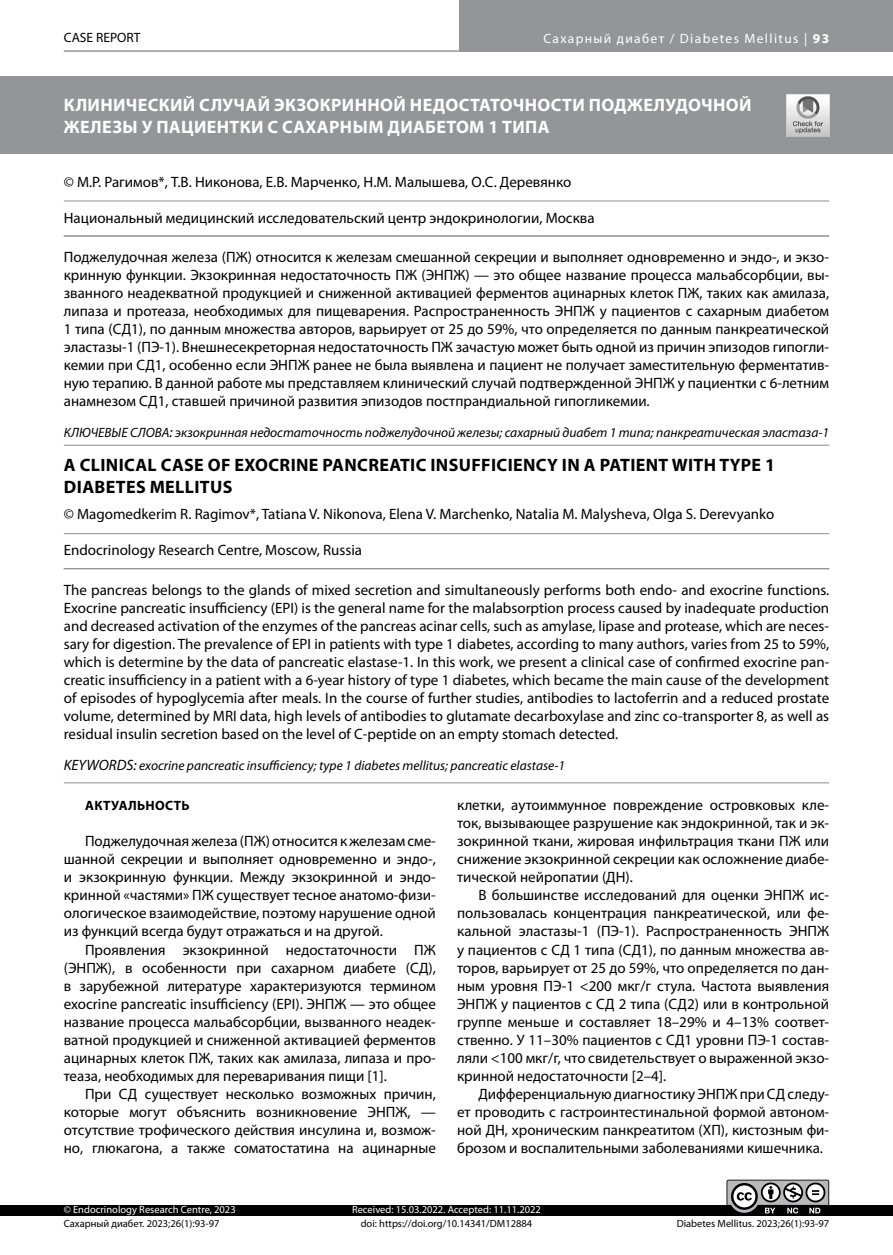
<style>
.page{position:relative;width:893px;height:1255px;background:#fff}
.page>*{position:absolute;margin:0;border:0;box-sizing:border-box;transform-origin:0 0}
.t1{font:700 18px/21.6px "Myriad Pro";letter-spacing:.02em;color:#fff}
.t2{font:700 18px/21.6px "Myriad Pro";letter-spacing:.02em;color:#000}
.t3{font:15px/18px "Myriad Pro";color:#000;text-align:justify}
.t4{font:italic 13.5px "Myriad Pro";color:#000}
.t5{font:13.5px "Myriad Pro";letter-spacing:.1em;color:#fff}
.t6{font:700 13.5px "Myriad Pro";letter-spacing:.025em;color:#000}
.t7{font:13.5px "Myriad Pro";color:#000}
.t8{font:10.5px "Myriad Pro";color:#000}
.t9{font:10.5px "Myriad Pro";color:#fff}
.s1{font-weight:700}
.s2{font-size:15px}
</style>
<div class="page">
<hr style="left:64px;top:50px;width:829px;height:2px;background:#939598">
<div style="left:459px;top:0;width:434px;height:51px;background:#939598"></div>
<div style="left:0;top:1204px;width:893px;height:11px;background:#000"></div>
<svg style="left:726px;top:1179px;width:103px;height:35px"></svg>
<hr style="left:64px;top:200px;width:765px;height:1px;background:#939598">
<hr style="left:64px;top:235px;width:765px;height:1px;background:#939598">
<hr style="left:64px;top:444px;width:765px;height:2px;background:#939598">
<hr style="left:64px;top:533px;width:765px;height:1px;background:#939598">
<hr style="left:64px;top:568px;width:765px;height:1px;background:#939598">
<hr style="left:64px;top:782px;width:765px;height:1px;background:#939598">
<div style="left:0;top:77px;width:893px;height:77px;background:#939598"></div>
<img style="left:787px;top:94px;width:42px;height:43px">
<p class="t7" style="left:64px;top:29px;width:78px">CASE REPORT</p>
<p class="t5" style="left:543px;top:30px;width:287px">Сахарный диабет / Diabetes Mellitus | <span class="s1">93</span></p>
<p class="t1" style="left:64px;top:94px;width:689px">КЛИНИЧЕСКИЙ СЛУЧАЙ ЭКЗОКРИННОЙ НЕДОСТАТОЧНОСТИ ПОДЖЕЛУДОЧНОЙ<br>ЖЕЛЕЗЫ У ПАЦИЕНТКИ С САХАРНЫМ ДИАБЕТОМ 1 ТИПА</p>
<p class="t3" style="left:64px;top:172px;width:509px">© М.Р. Рагимов*, Т.В. Никонова, Е.В. Марченко, Н.М. Малышева, О.С. Деревянко</p>
<p class="t3" style="left:64px;top:208px;width:532px">Национальный медицинский исследовательский центр эндокринологии, Москва</p>
<p class="t3" style="left:64px;top:248px;width:767px">Поджелудочная железа (ПЖ) относится к железам смешанной секреции и выполняет одновременно и эндо-, и экзо&shy;кринную функции. Экзокринная недостаточность ПЖ (ЭНПЖ) — это общее название процесса мальабсорбции, вы&shy;званного неадекватной продукцией и сниженной активацией ферментов ацинарных клеток ПЖ, таких как амилаза, липаза и протеаза, необходимых для пищеварения. Распространенность ЭНПЖ у пациентов с сахарным диабетом 1 типа (СД1), по данным множества авторов, варьирует от 25 до 59%, что определяется по данным панкреатической эластазы-1 (ПЭ-1). Внешнесекреторная недостаточность ПЖ зачастую может быть одной из причин эпизодов гипогли&shy;кемии при СД1, особенно если ЭНПЖ ранее не была выявлена и пациент не получает заместительную ферментатив&shy;ную терапию. В данной работе мы представляем клинический случай подтвержденной ЭНПЖ у пациентки с 6-летним анамнезом СД1, ставшей причиной развития эпизодов постпрандиальной гипогликемии.</p>
<p class="t4" style="left:64px;top:424px;width:767px">КЛЮЧЕВЫЕ СЛОВА<span class="s2">:</span> экзокринная недостаточность поджелудочной железы; сахарный диабет 1 типа; панкреатическая эластаза-1</p>
<p class="t2" style="left:64px;top:454px;width:712px">A CLINICAL CASE OF EXOCRINE PANCREATIC INSUFFICIENCY IN A PATIENT WITH TYPE 1<br>DIABETES MELLITUS</p>
<p class="t3" style="left:64px;top:505px;width:712px">© Magomedkerim R. Ragimov*, Tatiana V. Nikonova, Elena V. Marchenko, Natalia M. Malysheva, Olga S. Derevyanko</p>
<p class="t3" style="left:64px;top:541px;width:300px">Endocrinology Research Centre, Moscow, Russia</p>
<p class="t3" style="left:64px;top:580px;width:767px">The pancreas belongs to the glands of mixed secretion and simultaneously performs both endo- and exocrine functions.<br>Exocrine pancreatic insufficiency (EPI) is the general name for the malabsorption process caused by inadequate production and decreased activation of the enzymes of the pancreas acinar cells, such as amylase, lipase and protease, which are neces&shy;sary for digestion. The prevalence of EPI in patients with type 1 diabetes, according to many authors, varies from 25 to 59%, which is determine by the data of pancreatic elastase-1. In this work, we present a clinical case of confirmed exocrine pan&shy;creatic insufficiency in a patient with a 6-year history of type 1 diabetes, which became the main cause of the development of episodes of hypoglycemia after meals. In the course of further studies, antibodies to lactoferrin and a reduced prostate volume, determined by MRI data, high levels of antibodies to glutamate decarboxylase and zinc co-transporter 8, as well as residual insulin secretion based on the level of C-peptide on an empty stomach detected.</p>
<p class="t4" style="left:64px;top:756px;width:503px"><span class="s2">KEYWORDS:</span> еxocrine pancreatic insufficiency; type 1 diabetes mellitus; pancreatic elastase-1</p>
<p class="t6" style="left:85px;top:797px;width:106px">АКТУАЛЬНОСТЬ</p>
<p class="t3" style="left:64px;top:832px;width:374px;text-indent:21px">Поджелудочная железа (ПЖ) относится к железам сме&shy;шанной секреции и выполняет одновременно и эндо-, и экзокринную функции. Между экзокринной и эндо&shy;кринной «частями» ПЖ существует тесное анатомо-физи&shy;ологическое взаимодействие, поэтому нарушение одной из функций всегда будут отражаться и на другой.</p>
<p class="t3" style="left:64px;top:940px;width:374px;text-indent:21px">Проявления экзокринной недостаточности ПЖ (ЭНПЖ), в особенности при сахарном диабете (СД), в зарубежной литературе характеризуются термином exocrine pancreatic insufficiency (EPI). ЭНПЖ — это общее название процесса мальабсорбции, вызванного неадек&shy;ватной продукцией и сниженной активацией ферментов ацинарных клеток ПЖ, таких как амилаза, липаза и про&shy;теаза, необходимых для переваривания пищи [1].</p>
<p class="t3" style="left:64px;top:1084px;width:374px;text-indent:21px">При СД существует несколько возможных причин, которые могут объяснить возникновение ЭНПЖ, — отсутствие трофического действия инсулина и, возмож&shy;но, глюкагона, а также соматостатина на ацинарные</p>
<p class="t3" style="left:457px;top:796px;width:374px">клетки, аутоиммунное повреждение островковых кле&shy;ток, вызывающее разрушение как эндокринной, так и эк&shy;зокринной ткани, жировая инфильтрация ткани ПЖ или снижение экзокринной секреции как осложнение диабе&shy;тической нейропатии (ДН).</p>
<p class="t3" style="left:457px;top:886px;width:374px;text-indent:21px">В большинстве исследований для оценки ЭНПЖ ис&shy;пользовалась концентрация панкреатической, или фе&shy;кальной эластазы-1 (ПЭ-1). Распространенность ЭНПЖ у пациентов с СД 1 типа (СД1), по данным множества ав&shy;торов, варьирует от 25 до 59%, что определяется по дан&shy;ным уровня ПЭ-1 &lt;200 мкг/г стула. Частота выявления ЭНПЖ у пациентов с СД 2 типа (СД2) или в контрольной группе меньше и составляет 18–29% и 4–13% соответ&shy;ственно. У 11–30% пациентов с СД1 уровни ПЭ-1 состав&shy;ляли &lt;100 мкг/г, что свидетельствует о выраженной экзо&shy;кринной недостаточности [2–4].</p>
<p class="t3" style="left:457px;top:1084px;width:374px;text-indent:21px">Дифференциальную диагностику ЭНПЖ при СД следу&shy;ет проводить с гастроинтестинальной формой автоном&shy;ной ДН, хроническим панкреатитом (ХП), кистозным фи&shy;брозом и воспалительными заболеваниями кишечника.</p>
<p class="t9" style="left:64px;top:1203px;width:173px">© Endocrinology Research Centre, 2023</p>
<p class="t9" style="left:352px;top:1203px;width:190px">Received: 15.03.2022. Accepted: 11.11.2022</p>
<p class="t8" style="left:64px;top:1216px;width:157px">Сахарный диабет. 2023;26(1):93-97</p>
<p class="t8" style="left:361px;top:1216px;width:173px">doi: https://doi.org/10.14341/DM12884</p>
<p class="t8" style="left:677px;top:1216px;width:154px">Diabetes Mellitus. 2023;26(1):93-97</p>
</div>
